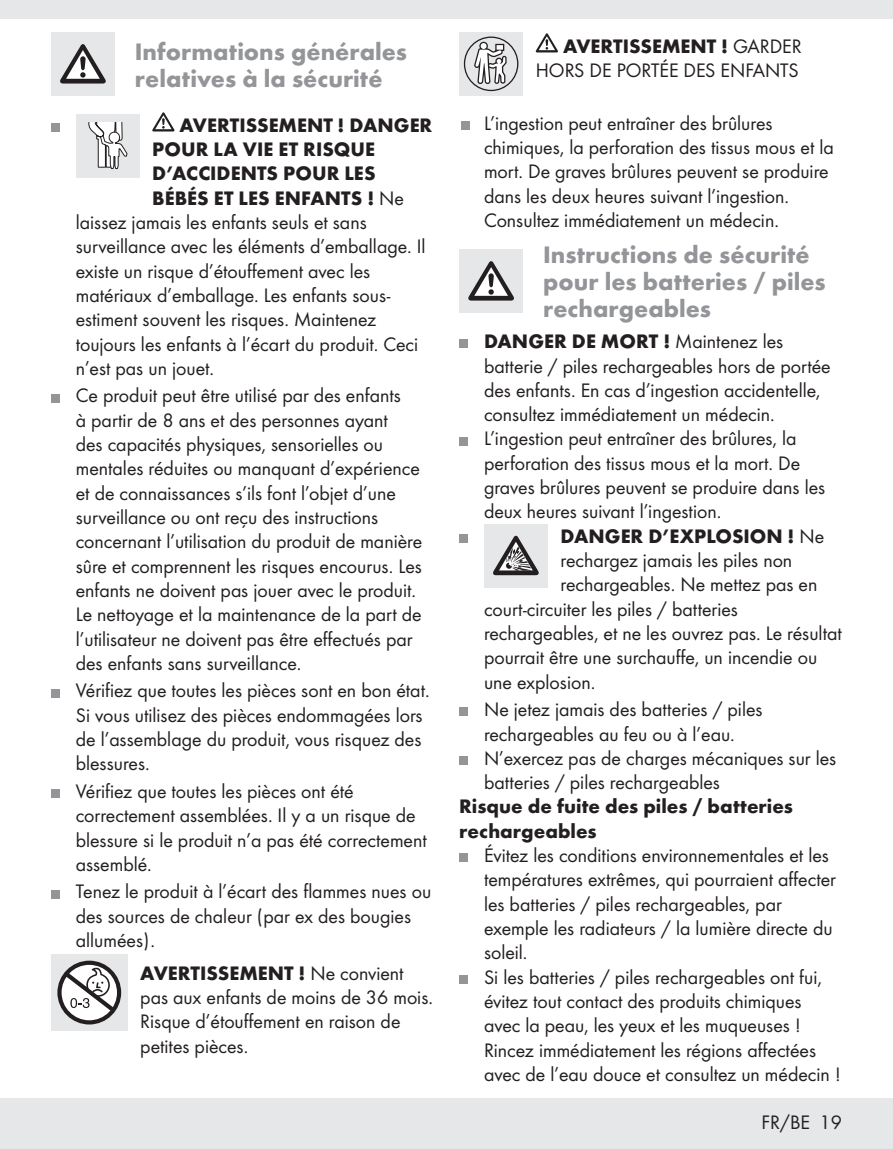
<style>
.page{position:relative;width:893px;height:1149px;background:#fff}
.page>*{position:absolute;margin:0;border:0;box-sizing:border-box;transform-origin:0 0}
.t1{font:700 24.75px/27px "Futura";color:#939598}
.t2{font:20.25px/24.3px "Futura Boo";color:#231f20}
.t3{font:700 20.25px/24.3px "Futura";color:#231f20}
.s1{font-family:"Futura Boo";font-weight:400}
</style>
<div class="page">
<div style="left:0;top:1097px;width:893px;height:51px;background:#e6e7e9"></div>
<div style="left:0;top:0;width:893px;height:19px;background:#e6e7e9"></div>
<div style="left:51px;top:32px;width:64px;height:64px;background:#e6e7e9"></div>
<svg style="left:60px;top:44px;width:46px;height:39px"></svg>
<div style="left:51px;top:123px;width:9px;height:9px;background:#939598"></div>
<div style="left:76px;top:114px;width:64px;height:64px;background:#e6e7e9"></div>
<svg style="left:88px;top:123px;width:40px;height:46px"></svg>
<svg style="left:152px;top:112px;width:22px;height:19px"></svg>
<div style="left:51px;top:393px;width:9px;height:9px;background:#939598"></div>
<div style="left:51px;top:688px;width:9px;height:9px;background:#939598"></div>
<div style="left:51px;top:789px;width:9px;height:8px;background:#939598"></div>
<div style="left:51px;top:889px;width:9px;height:9px;background:#939598"></div>
<div style="left:51px;top:953px;width:77px;height:77px;background:#e6e7e9"></div>
<svg style="left:57px;top:960px;width:64px;height:64px"></svg>
<div style="left:459px;top:32px;width:64px;height:64px;background:#e6e7e9"></div>
<svg style="left:473px;top:36px;width:35px;height:56px"></svg>
<svg style="left:536px;top:33px;width:22px;height:19px"></svg>
<div style="left:461px;top:121px;width:9px;height:8px;background:#939598"></div>
<div style="left:459px;top:249px;width:64px;height:64px;background:#e6e7e9"></div>
<svg style="left:468px;top:261px;width:46px;height:39px"></svg>
<div style="left:459px;top:339px;width:9px;height:9px;background:#939598"></div>
<div style="left:459px;top:436px;width:9px;height:9px;background:#939598"></div>
<div style="left:459px;top:534px;width:9px;height:8px;background:#939598"></div>
<div style="left:484px;top:523px;width:64px;height:64px;background:#e6e7e9"></div>
<svg style="left:493px;top:535px;width:46px;height:40px"></svg>
<div style="left:459px;top:707px;width:9px;height:9px;background:#939598"></div>
<div style="left:459px;top:756px;width:9px;height:8px;background:#939598"></div>
<div style="left:459px;top:853px;width:9px;height:8px;background:#939598"></div>
<div style="left:459px;top:974px;width:9px;height:9px;background:#939598"></div>
<p class="t1" style="left:135px;top:37px;width:274px">Informations générales relatives à la sécurité</p>
<p class="t3" style="left:152px;top:111px;width:282px;text-indent:27px">AVERTISSEMENT ! DANGER<br>POUR LA VIE ET RISQUE<br>D’ACCIDENTS POUR LES<br>BÉBÉS ET LES ENFANTS ! <span class="s1">Ne</span></p>
<p class="t2" style="left:76px;top:209px;width:351px">laissez jamais les enfants seuls et sans surveillance avec les éléments d’emballage. Il existe un risque d’étouffement avec les matériaux d’emballage. Les enfants sous&shy;estiment souvent les risques. Maintenez toujours les enfants à l’écart du produit. Ceci n’est pas un jouet.</p>
<p class="t2" style="left:76px;top:382px;width:348px">Ce produit peut être utilisé par des enfants<br>à partir de 8 ans et des personnes ayant<br>des capacités physiques, sensorielles ou mentales réduites ou manquant d’expérience et de connaissances s’ils font l’objet d’une surveillance ou ont reçu des instructions concernant l’utilisation du produit de manière sûre et comprennent les risques encourus. Les enfants ne doivent pas jouer avec le produit.<br>Le nettoyage et la maintenance de la part de l’utilisateur ne doivent pas être effectués par des enfants sans surveillance.</p>
<p class="t2" style="left:76px;top:677px;width:355px">Vérifiez que toutes les pièces sont en bon état.<br>Si vous utilisez des pièces endommagées lors de l’assemblage du produit, vous risquez des blessures.</p>
<p class="t2" style="left:76px;top:777px;width:353px">Vérifiez que toutes les pièces ont été correctement assemblées. Il y a un risque de blessure si le produit n’a pas été correctement assemblé.</p>
<p class="t2" style="left:76px;top:878px;width:357px">Tenez le produit à l’écart des flammes nues ou des sources de chaleur (par ex des bougies allumées).</p>
<p class="t3" style="left:140px;top:959px;width:265px">AVERTISSEMENT ! <span class="s1">Ne convient</span></p>
<p class="t2" style="left:140px;top:983px;width:294px">pas aux enfants de moins de 36 mois.<br>Risque d’étouffement en raison de petites pièces.</p>
<p class="t3" style="left:563px;top:32px;width:240px">AVERTISSEMENT ! <span class="s1">GARDER</span></p>
<p class="t2" style="left:536px;top:57px;width:264px">HORS DE PORTÉE DES ENFANTS</p>
<p class="t2" style="left:484px;top:109px;width:351px">L’ingestion peut entraîner des brûlures chimiques, la perforation des tissus mous et la mort. De graves brûlures peuvent se produire dans les deux heures suivant l’ingestion.<br>Consultez immédiatement un médecin.</p>
<p class="t1" style="left:543px;top:240px;width:284px">Instructions de sécurité pour les batteries / piles rechargeables</p>
<p class="t3" style="left:484px;top:327px;width:301px">DANGER DE MORT ! <span class="s1">Maintenez les</span></p>
<p class="t2" style="left:484px;top:352px;width:348px">batterie / piles rechargeables hors de portée des enfants. En cas d’ingestion accidentelle, consultez immédiatement un médecin.<br>L’ingestion peut entraîner des brûlures, la perforation des tissus mous et la mort. De graves brûlures peuvent se produire dans les deux heures suivant l’ingestion.</p>
<p class="t3" style="left:560px;top:522px;width:265px">DANGER D’EXPLOSION ! <span class="s1">Ne</span></p>
<p class="t2" style="left:560px;top:547px;width:233px">rechargez jamais les piles non</p>
<p class="t2" style="left:560px;top:571px;width:258px">rechargeables. Ne mettez pas en</p>
<p class="t2" style="left:484px;top:595px;width:256px">court-circuiter les piles / batteries</p>
<p class="t2" style="left:484px;top:620px;width:359px">rechargeables, et ne les ouvrez pas. Le résultat</p>
<p class="t2" style="left:484px;top:644px;width:335px">pourrait être une surchauffe, un incendie ou</p>
<p class="t2" style="left:484px;top:668px;width:113px">une explosion.</p>
<p class="t2" style="left:484px;top:696px;width:354px">Ne jetez jamais des batteries / piles rechargeables au feu ou à l’eau.<br>N’exercez pas de charges mécaniques sur les batteries / piles rechargeables</p>
<p class="t3" style="left:459px;top:792px;width:335px">Risque de fuite des piles / batteries rechargeables</p>
<p class="t2" style="left:484px;top:841px;width:358px">Évitez les conditions environnementales et les températures extrêmes, qui pourraient affecter les batteries / piles rechargeables, par exemple les radiateurs / la lumière directe du soleil.<br>Si les batteries / piles rechargeables ont fui, évitez tout contact des produits chimiques avec la peau, les yeux et les muqueuses !<br>Rincez immédiatement les régions affectées avec de l’eau douce et consultez un médecin !</p>
<p class="t2" style="left:762px;top:1109px;width:82px">FR/BE 19</p>
</div>
